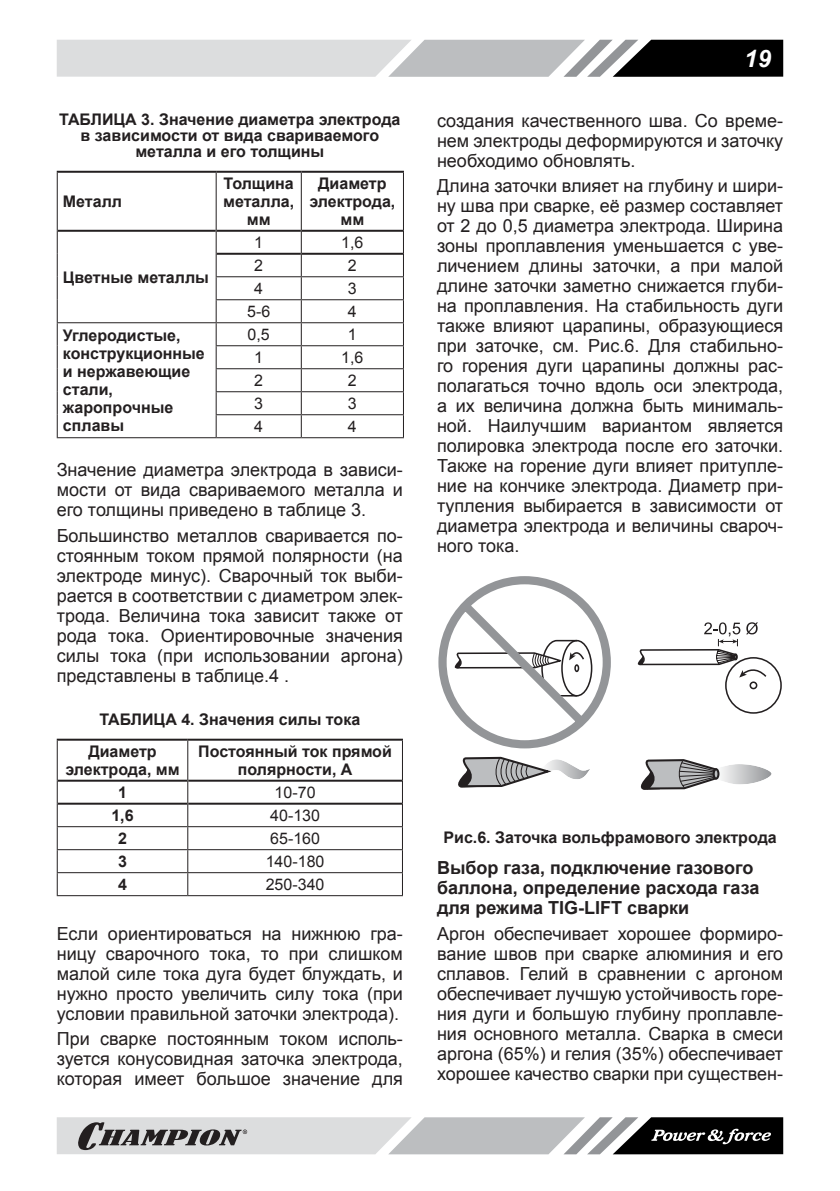
<style>
.page{position:relative;width:840px;height:1191px;background:#fff}
.page>*{position:absolute;margin:0;border:0;box-sizing:border-box;transform-origin:0 0}
.t1{font:italic 700 24px "Arial";color:#fff}
.t2{font:18px/20px "Arial";color:#231f20;text-align:justify}
.t3{font:700 18px/20px "Arial";color:#231f20}
.t4{font:700 16px/18px "Arial";color:#231f20;text-align:center}
.t5{font:16px "Arial";color:#231f20}
</style>
<div class="page">
<svg style="left:57px;top:40px;width:725px;height:37px;background:#a7a8a9"></svg>
<svg style="left:57px;top:1117px;width:725px;height:37px;background:#a1a2a3"></svg>
<hr style="left:57px;top:171px;width:159px;height:2px;background:#231f20">
<hr style="left:216px;top:171px;width:85px;height:2px;background:#231f20">
<hr style="left:301px;top:171px;width:103px;height:2px;background:#231f20">
<hr style="left:58px;top:230px;width:157px;height:2px;background:#231f20">
<hr style="left:216px;top:230px;width:84px;height:2px;background:#231f20">
<hr style="left:301px;top:230px;width:102px;height:2px;background:#231f20">
<hr style="left:216px;top:253px;width:84px;height:2px;background:#231f20">
<hr style="left:301px;top:253px;width:102px;height:2px;background:#231f20">
<hr style="left:57px;top:173px;width:1px;height:58px;background:#231f20">
<hr style="left:215px;top:173px;width:1px;height:58px;background:#231f20">
<hr style="left:300px;top:173px;width:1px;height:58px;background:#231f20">
<hr style="left:403px;top:173px;width:1px;height:58px;background:#231f20">
<hr style="left:215px;top:276px;width:86px;height:1px;background:#231f20">
<hr style="left:301px;top:276px;width:103px;height:1px;background:#231f20">
<hr style="left:215px;top:299px;width:86px;height:1px;background:#231f20">
<hr style="left:301px;top:299px;width:103px;height:1px;background:#231f20">
<hr style="left:57px;top:322px;width:159px;height:1px;background:#231f20">
<hr style="left:216px;top:322px;width:85px;height:1px;background:#231f20">
<hr style="left:301px;top:322px;width:103px;height:1px;background:#231f20">
<hr style="left:215px;top:345px;width:86px;height:1px;background:#231f20">
<hr style="left:301px;top:345px;width:103px;height:1px;background:#231f20">
<hr style="left:215px;top:368px;width:86px;height:1px;background:#231f20">
<hr style="left:301px;top:368px;width:103px;height:1px;background:#231f20">
<hr style="left:215px;top:391px;width:86px;height:1px;background:#231f20">
<hr style="left:301px;top:391px;width:103px;height:1px;background:#231f20">
<svg style="left:57px;top:231px;width:1px;height:206px"></svg>
<hr style="left:215px;top:414px;width:86px;height:1px;background:#231f20">
<svg style="left:215px;top:231px;width:1px;height:206px"></svg>
<hr style="left:301px;top:414px;width:103px;height:1px;background:#231f20">
<svg style="left:300px;top:231px;width:1px;height:206px"></svg>
<svg style="left:403px;top:231px;width:1px;height:206px"></svg>
<hr style="left:57px;top:437px;width:159px;height:1px;background:#231f20">
<hr style="left:216px;top:437px;width:85px;height:1px;background:#231f20">
<hr style="left:301px;top:437px;width:103px;height:1px;background:#231f20">
<hr style="left:57px;top:738px;width:131px;height:2px;background:#231f20">
<hr style="left:188px;top:738px;width:215px;height:2px;background:#231f20">
<hr style="left:58px;top:779px;width:129px;height:2px;background:#231f20">
<hr style="left:188px;top:779px;width:214px;height:2px;background:#231f20">
<hr style="left:58px;top:802px;width:129px;height:2px;background:#231f20">
<hr style="left:188px;top:802px;width:214px;height:2px;background:#231f20">
<hr style="left:57px;top:740px;width:1px;height:40px;background:#231f20">
<hr style="left:187px;top:740px;width:1px;height:40px;background:#231f20">
<hr style="left:402px;top:740px;width:1px;height:40px;background:#231f20">
<hr style="left:57px;top:826px;width:131px;height:1px;background:#231f20">
<hr style="left:188px;top:826px;width:215px;height:1px;background:#231f20">
<hr style="left:57px;top:849px;width:131px;height:1px;background:#231f20">
<hr style="left:188px;top:849px;width:215px;height:1px;background:#231f20">
<hr style="left:57px;top:872px;width:131px;height:1px;background:#231f20">
<svg style="left:57px;top:780px;width:1px;height:115px"></svg>
<hr style="left:188px;top:872px;width:215px;height:1px;background:#231f20">
<svg style="left:187px;top:780px;width:1px;height:115px"></svg>
<svg style="left:402px;top:780px;width:1px;height:115px"></svg>
<hr style="left:57px;top:895px;width:131px;height:1px;background:#231f20">
<hr style="left:188px;top:895px;width:215px;height:1px;background:#231f20">
<img style="left:717px;top:764px;width:54px;height:20px">
<div style="left:712px;top:768px;width:7px;height:11px;border:2px solid #231f20;border-radius:50%"></div>
<svg style="left:640px;top:759px;width:77px;height:31px"></svg>
<svg style="left:637px;top:622px;width:145px;height:92px"></svg>
<svg style="left:438px;top:576px;width:173px;height:212px"></svg>
<p class="t4" style="left:59px;top:112px;width:342px;line-height:16px">таблица 3. значение диаметра электрода в зависимости от вида свариваемого металла и его толщины</p>
<p class="t4" style="left:63px;top:193px;width:61px">металл</p>
<p class="t4" style="left:223px;top:175px;width:72px">толщина металла, мм</p>
<p class="t4" style="left:309px;top:175px;width:87px">диаметр электрода, мм</p>
<p class="t4" style="left:63px;top:268px;width:147px">цветные металлы</p>
<p class="t5" style="left:254px;top:233px;width:10px">1</p>
<p class="t5" style="left:341px;top:232px;width:24px">1,6</p>
<p class="t5" style="left:254px;top:256px;width:10px">2</p>
<p class="t5" style="left:348px;top:256px;width:10px">2</p>
<p class="t5" style="left:254px;top:279px;width:10px">4</p>
<p class="t5" style="left:348px;top:279px;width:10px">3</p>
<p class="t5" style="left:247px;top:301px;width:25px">5-6</p>
<p class="t5" style="left:348px;top:302px;width:10px">4</p>
<p class="t4" style="left:63px;top:327px;width:143px;text-align:left">углеродистые, конструкционные и нержавеющие стали, жаропрочные сплавы</p>
<p class="t5" style="left:247px;top:324px;width:24px">0,5</p>
<p class="t5" style="left:348px;top:325px;width:10px">1</p>
<p class="t5" style="left:254px;top:348px;width:10px">1</p>
<p class="t5" style="left:341px;top:347px;width:24px">1,6</p>
<p class="t5" style="left:254px;top:371px;width:10px">2</p>
<p class="t5" style="left:348px;top:371px;width:10px">2</p>
<p class="t5" style="left:254px;top:394px;width:10px">3</p>
<p class="t5" style="left:348px;top:394px;width:10px">3</p>
<p class="t5" style="left:254px;top:417px;width:10px">4</p>
<p class="t5" style="left:348px;top:417px;width:10px">4</p>
<p class="t2" style="left:57px;top:460px;width:347px">значение диаметра электрода в зависи&shy;мости от вида свариваемого металла и его толщины приведено в таблице 3.</p>
<p class="t2" style="left:57px;top:525px;width:347px">большинство металлов сваривается по&shy;стоянным током прямой полярности (на электроде минус). сварочный ток выби&shy;рается в соответствии с диаметром элек&shy;трода. величина тока зависит также от рода тока. ориентировочные значения силы тока (при использовании аргона) представлены в таблице.4 .</p>
<p class="t4" style="left:88px;top:704px;width:273px;line-height:32px;text-align:left;text-indent:11px">таблица 4. значения силы тока диаметр</p>
<p class="t4" style="left:65px;top:761px;width:116px">электрода, мм</p>
<p class="t4" style="left:198px;top:743px;width:195px">постоянный ток прямой полярности, а</p>
<p class="t4" style="left:118px;top:784px;width:10px">1</p>
<p class="t5" style="left:274px;top:782px;width:42px">10-70</p>
<p class="t4" style="left:111px;top:807px;width:24px">1,6</p>
<p class="t5" style="left:270px;top:805px;width:51px">40-130</p>
<p class="t4" style="left:118px;top:830px;width:10px">2</p>
<p class="t5" style="left:270px;top:828px;width:51px">65-160</p>
<p class="t4" style="left:118px;top:853px;width:10px">3</p>
<p class="t5" style="left:265px;top:851px;width:60px">140-180</p>
<p class="t4" style="left:118px;top:876px;width:10px">4</p>
<p class="t5" style="left:265px;top:874px;width:60px">250-340</p>
<p class="t2" style="left:57px;top:923px;width:347px">если ориентироваться на нижнюю гра&shy;ницу сварочного тока, то при слишком малой силе тока дуга будет блуждать, и нужно просто увеличить силу тока (при условии правильной заточки электрода).</p>
<p class="t2" style="left:57px;top:1029px;width:347px">при сварке постоянным током исполь&shy;зуется конусовидная заточка электрода, которая имеет большое значение для</p>
<h1 class="t1" style="left:743px;top:44px;width:28px">19</h1>
<p class="t2" style="left:437px;top:110px;width:347px">создания качественного шва. со време&shy;нем электроды деформируются и заточку необходимо обновлять.</p>
<p class="t2" style="left:437px;top:176px;width:347px">Длина заточки влияет на глубину и шири&shy;ну шва при сварке, её размер составляет от 2 до 0,5 диаметра электрода. ширина зоны проплавления уменьшается с уве&shy;личением длины заточки, а при малой длине заточки заметно снижается глуби&shy;на проплавления. на стабильность дуги также влияют царапины, образующиеся при заточке, см. рис.6. Для стабильно&shy;го горения дуги царапины должны рас&shy;полагаться точно вдоль оси электрода, а их величина должна быть минималь&shy;ной. наилучшим вариантом является полировка электрода после его заточки.<br>Также на горение дуги влияет притупле&shy;ние на кончике электрода. Диаметр при&shy;тупления выбирается в зависимости от диаметра электрода и величины свароч&shy;ного тока.</p>
<p class="t4" style="left:443px;top:828px;width:334px">рис.6. заточка вольфрамового электрода</p>
<p class="t3" style="left:437px;top:858px;width:324px">выбор газа, подключение газового баллона, определение расхода газа для режима TIG-LIFT сварки</p>
<p class="t2" style="left:437px;top:923px;width:347px">аргон обеспечивает хорошее формиро&shy;вание швов при сварке алюминия и его сплавов. гелий в сравнении с аргоном обеспечивает лучшую устойчивость горе&shy;ния дуги и большую глубину проплавле&shy;ния основного металла. сварка в смеси аргона (65%) и гелия (35%) обеспечивает хорошее качество сварки при существен-</p>
</div>
